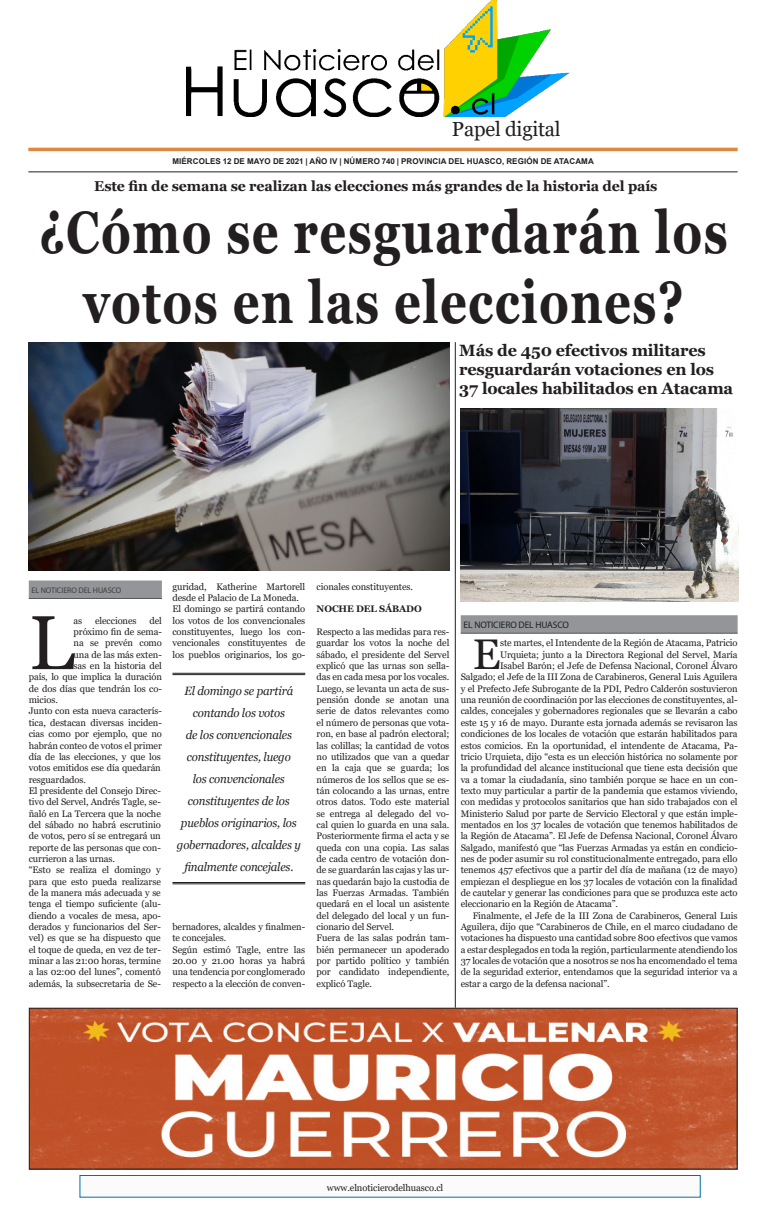
<style>
.page{position:relative;width:766px;height:1205px;background:#fff}
.page>*{position:absolute;margin:0;border:0;box-sizing:border-box;transform-origin:0 0}
.Primer_párrafo{font:76.3px "Georgia";color:#231f20}
.t1{font:700 59.7px/70px "Georgia";letter-spacing:.03em;color:#231f20;text-align:center;scale:.79 1}
.Texto_general{font:42.9px "Georgia";color:#231f20}
.t2{font:20.4px "Georgia";letter-spacing:-.01em;color:#231f20}
.t3{font:700 16.3px/19.2px "Georgia";letter-spacing:-.01em;color:#231f20}
.t4{font:700 14.3px "Georgia";letter-spacing:-.01em;color:#231f20}
.Destacado{font:italic 12px/22px "Georgia";letter-spacing:-.015em;color:#231f20;text-align:center;scale:.95 1}
.Primer_párrafo-2{font:9.5px/11.3px "Georgia";letter-spacing:-.01em;color:#231f20;text-align:justify}
.Texto_general-2{font:9.5px/11.3px "Georgia";letter-spacing:-.01em;color:#231f20;text-align:justify}
.Firma_noticias{font:9.5px "Myriad Pro";letter-spacing:-.01em;color:#231f20}
.Primer_párrafo-3{font:700 9.5px "Georgia";letter-spacing:-.01em;color:#231f20}
.Firma_noticias-2{font:8.2px "Myriad Pro";letter-spacing:-.01em;color:#3e3e3f}
.t5{font:700 8px "Arial";letter-spacing:.015em;color:#231f20}
</style>
<div class="page">
<div style="left:29px;top:580px;width:133px;height:18px;background:#939598"></div>
<hr style="left:29px;top:598px;width:133px;height:1px;background:#57585a">
<hr style="left:28px;top:148px;width:709px;height:3px;background:#df8641">
<hr style="left:28px;top:172px;width:709px;height:1px;background:#231f20">
<img style="left:186px;top:0;width:383px;height:116px">
<div style="left:80px;top:1175px;width:620px;height:22px;background:#fbfbfb"></div>
<div style="left:79px;top:1175px;width:621px;height:22px;border:1px solid #006eaf"></div>
<img style="left:29px;top:342px;width:420px;height:228px">
<div style="left:460px;top:615px;width:277px;height:18px;background:#939598"></div>
<hr style="left:460px;top:633px;width:277px;height:1px;background:#57585a">
<hr style="left:172px;top:673px;width:133px;height:1px;background:#231f20">
<hr style="left:172px;top:674px;width:133px;height:1px;background:#231f20">
<hr style="left:172px;top:882px;width:133px;height:1px;background:#231f20">
<hr style="left:172px;top:883px;width:133px;height:1px;background:#231f20">
<hr style="left:455px;top:342px;width:1px;height:665px;background:#231f20">
<img style="left:31px;top:1009px;width:704px;height:158px">
<div style="left:29px;top:1007px;width:708px;height:162px;border:1px solid #231f20"></div>
<img style="left:460px;top:409px;width:277px;height:193px">
<p class="t2" style="left:452px;top:117px;width:110px">Papel digital</p>
<p class="t5" style="left:172px;top:156px;width:423px">MIÉRCOLES 12 DE MAYO DE 2021 | AÑO IV | NÚMERO 740 | PROVINCIA DEL HUASCO, REGIÓN DE ATACAMA</p>
<p class="t4" style="left:94px;top:177px;width:564px">Este fin de semana se realizan las elecciones más grandes de la historia del país</p>
<p class="t1" style="left:39px;top:197px;width:873px">¿Cómo se resguardarán los votos en las elecciones?</p>
<p class="t3" style="left:459px;top:340px;width:275px">Más de 450 efectivos militares resguardarán votaciones en los<br>37 locales habilitados en Atacama</p>
<p class="Firma_noticias-2" style="left:32px;top:585px;width:91px">EL NOTICIERO DEL HUASCO</p>
<p class="Primer_párrafo" style="left:29px;top:596px;width:47px">L</p>
<p class="Primer_párrafo-2" style="left:74px;top:615px;width:10px">as</p>
<p class="Primer_párrafo-2" style="left:95px;top:615px;width:43px">elecciones</p>
<p class="Primer_párrafo-2" style="left:149px;top:615px;width:14px">del</p>
<p class="Primer_párrafo-2" style="left:74px;top:626px;width:90px">próximo fin de sema-</p>
<p class="Primer_párrafo-2" style="left:74px;top:638px;width:90px">na se prevén como</p>
<p class="Primer_párrafo-2" style="left:74px;top:649px;width:90px">una de las más exten-</p>
<p class="Primer_párrafo-2" style="left:74px;top:660px;width:90px">sas en la historia del</p>
<p class="Primer_párrafo-2" style="left:29px;top:672px;width:135px">país, lo que implica la duración</p>
<p class="Primer_párrafo-2" style="left:29px;top:683px;width:134px">de dos días que tendrán los co-</p>
<p class="Primer_párrafo-2" style="left:29px;top:694px;width:31px">micios.</p>
<p class="Primer_párrafo-2" style="left:29px;top:706px;width:134px">Junto con esta nueva caracterís&shy;tica, destacan diversas inciden&shy;cias como por ejemplo, que no habrán conteo de votos el primer día de las elecciones, y que los votos emitidos ese día quedarán resguardados.</p>
<p class="Primer_párrafo-2" style="left:29px;top:785px;width:133px">El presidente del Consejo Direc&shy;tivo del Servel, Andrés Tagle, se&shy;ñaló en La Tercera que la noche del sábado no habrá escrutinio de votos, pero sí se entregará un reporte de las personas que con&shy;currieron a las urnas.</p>
<p class="Primer_párrafo-2" style="left:29px;top:864px;width:134px">“Esto se realiza el domingo y para que esto pueda realizarse de la manera más adecuada y se tenga el tiempo suficiente (alu&shy;diendo a vocales de mesa, apo&shy;derados y funcionarios del Ser&shy;vel) es que se ha dispuesto que el toque de queda, en vez de ter&shy;minar a las 21:00 horas, termine a las 02:00 del lunes”, comentó además, la subsecretaria de Se-</p>
<p class="Primer_párrafo-2" style="left:172px;top:581px;width:134px">guridad, Katherine Martorell desde el Palacio de La Moneda.</p>
<p class="Primer_párrafo-2" style="left:172px;top:604px;width:134px">El domingo se partirá contando los votos de los convencionales constituyentes, luego los con&shy;vencionales constituyentes de los pueblos originarios, los go-</p>
<p class="Destacado" style="left:177px;top:680px;width:132px">El domingo se partirá contando los votos<br>de los convencionales constituyentes, luego<br>los convencionales constituyentes de los pueblos originarios, los gobernadores, alcaldes y finalmente concejales.</p>
<p class="Primer_párrafo-2" style="left:172px;top:921px;width:134px">bernadores, alcaldes y finalmen&shy;te concejales.</p>
<p class="Primer_párrafo-2" style="left:172px;top:944px;width:134px">Según estimó Tagle, entre las 20.00 y 21.00 horas ya habrá una tendencia por conglomerado respecto a la elección de conven-</p>
<p class="Primer_párrafo-2" style="left:316px;top:581px;width:98px">cionales constituyentes.</p>
<p class="Primer_párrafo-3" style="left:316px;top:603px;width:107px">NOCHE DEL SÁBADO</p>
<p class="Primer_párrafo-2" style="left:316px;top:626px;width:134px">Respecto a las medidas para res&shy;guardar los votos la noche del sábado, el presidente del Servel explicó que las urnas son sella&shy;das en cada mesa por los vocales.</p>
<p class="Primer_párrafo-2" style="left:316px;top:683px;width:134px">Luego, se levanta un acta de sus&shy;pensión donde se anotan una serie de datos relevantes como el número de personas que vota&shy;ron, en base al padrón electoral; las colillas; la cantidad de votos no utilizados que van a quedar en la caja que se guarda; los números de los sellos que se es&shy;tán colocando a las urnas, entre otros datos. Todo este material se entrega al delegado del vo&shy;cal quien lo guarda en una sala.<br>Posteriormente firma el acta y se queda con una copia. Las salas de cada centro de votación don&shy;de se guardarán las cajas y las ur&shy;nas quedarán bajo la custodia de las Fuerzas Armadas. También quedará en el local un asistente del delegado del local y un fun&shy;cionario del Servel.</p>
<p class="Primer_párrafo-2" style="left:316px;top:932px;width:134px">Fuera de las salas podrán tam&shy;bién permanecer un apoderado por partido político y también por candidato independiente, explicó Tagle.</p>
<p class="Firma_noticias" style="left:463px;top:618px;width:107px">EL NOTICIERO DEL HUASCO</p>
<p class="Texto_general" style="left:472px;top:628px;width:29px">E</p>
<p class="Texto_general-2" style="left:500px;top:638px;width:239px">ste martes, el Intendente de la Región de Atacama, Patricio</p>
<p class="Texto_general-2" style="left:500px;top:649px;width:239px">Urquieta; junto a la Directora Regional del Servel, María</p>
<p class="Texto_general-2" style="left:500px;top:660px;width:239px">Isabel Barón; el Jefe de Defensa Nacional, Coronel Álvaro</p>
<p class="Texto_general-2" style="left:460px;top:672px;width:278px">Salgado; el Jefe de la III Zona de Carabineros, General Luis Aguilera</p>
<p class="Texto_general-2" style="left:460px;top:683px;width:278px">y el Prefecto Jefe Subrogante de la PDI, Pedro Calderón sostuvieron</p>
<p class="Texto_general-2" style="left:460px;top:694px;width:278px">una reunión de coordinación por las elecciones de constituyentes, al-</p>
<p class="Texto_general-2" style="left:460px;top:706px;width:278px">caldes, concejales y gobernadores regionales que se llevarán a cabo</p>
<p class="Texto_general-2" style="left:460px;top:717px;width:278px">este 15 y 16 de mayo. Durante esta jornada además se revisaron las</p>
<p class="Texto_general-2" style="left:460px;top:728px;width:278px">condiciones de los locales de votación que estarán habilitados para</p>
<p class="Texto_general-2" style="left:460px;top:740px;width:278px">estos comicios. En la oportunidad, el intendente de Atacama, Pa-</p>
<p class="Texto_general-2" style="left:460px;top:751px;width:278px">tricio Urquieta, dijo “esta es un elección histórica no solamente por</p>
<p class="Texto_general-2" style="left:460px;top:762px;width:278px">la profundidad del alcance institucional que tiene esta decisión que</p>
<p class="Texto_general-2" style="left:460px;top:774px;width:278px">va a tomar la ciudadanía, sino también porque se hace en un con-</p>
<p class="Texto_general-2" style="left:460px;top:785px;width:278px">texto muy particular a partir de la pandemia que estamos viviendo,</p>
<p class="Texto_general-2" style="left:460px;top:796px;width:278px">con medidas y protocolos sanitarios que han sido trabajados con el</p>
<p class="Texto_general-2" style="left:460px;top:808px;width:278px">Ministerio Salud por parte de Servicio Electoral y que están imple-</p>
<p class="Texto_general-2" style="left:460px;top:819px;width:278px">mentados en los 37 locales de votación que tenemos habilitados de</p>
<p class="Texto_general-2" style="left:460px;top:830px;width:278px">la Región de Atacama”. El Jefe de Defensa Nacional, Coronel Álvaro</p>
<p class="Texto_general-2" style="left:460px;top:842px;width:278px">Salgado, manifestó que “las Fuerzas Armadas ya están en condicio-</p>
<p class="Texto_general-2" style="left:460px;top:853px;width:278px">nes de poder asumir su rol constitucionalmente entregado, para ello</p>
<p class="Texto_general-2" style="left:460px;top:864px;width:278px">tenemos 457 efectivos que a partir del día de mañana (12 de mayo)</p>
<p class="Texto_general-2" style="left:460px;top:876px;width:278px">empiezan el despliegue en los 37 locales de votación con la finalidad</p>
<p class="Texto_general-2" style="left:460px;top:887px;width:278px">de cautelar y generar las condiciones para que se produzca este acto</p>
<p class="Texto_general-2" style="left:460px;top:898px;width:159px">eleccionario en la Región de Atacama”.</p>
<p class="Texto_general-2" style="left:460px;top:910px;width:278px;text-indent:12px">Finalmente, el Jefe de la III Zona de Carabineros, General Luis Aguilera, dijo que “Carabineros de Chile, en el marco ciudadano de votaciones ha dispuesto una cantidad sobre 800 efectivos que vamos a estar desplegados en toda la región, particularmente atendiendo los 37 locales de votación que a nosotros se nos ha encomendado el tema de la seguridad exterior, entendamos que la seguridad interior va a estar a cargo de la defensa nacional”.</p>
<p class="Primer_párrafo-2" style="left:327px;top:1182px;width:118px">www.elnoticierodelhuasco.cl</p>
</div>
